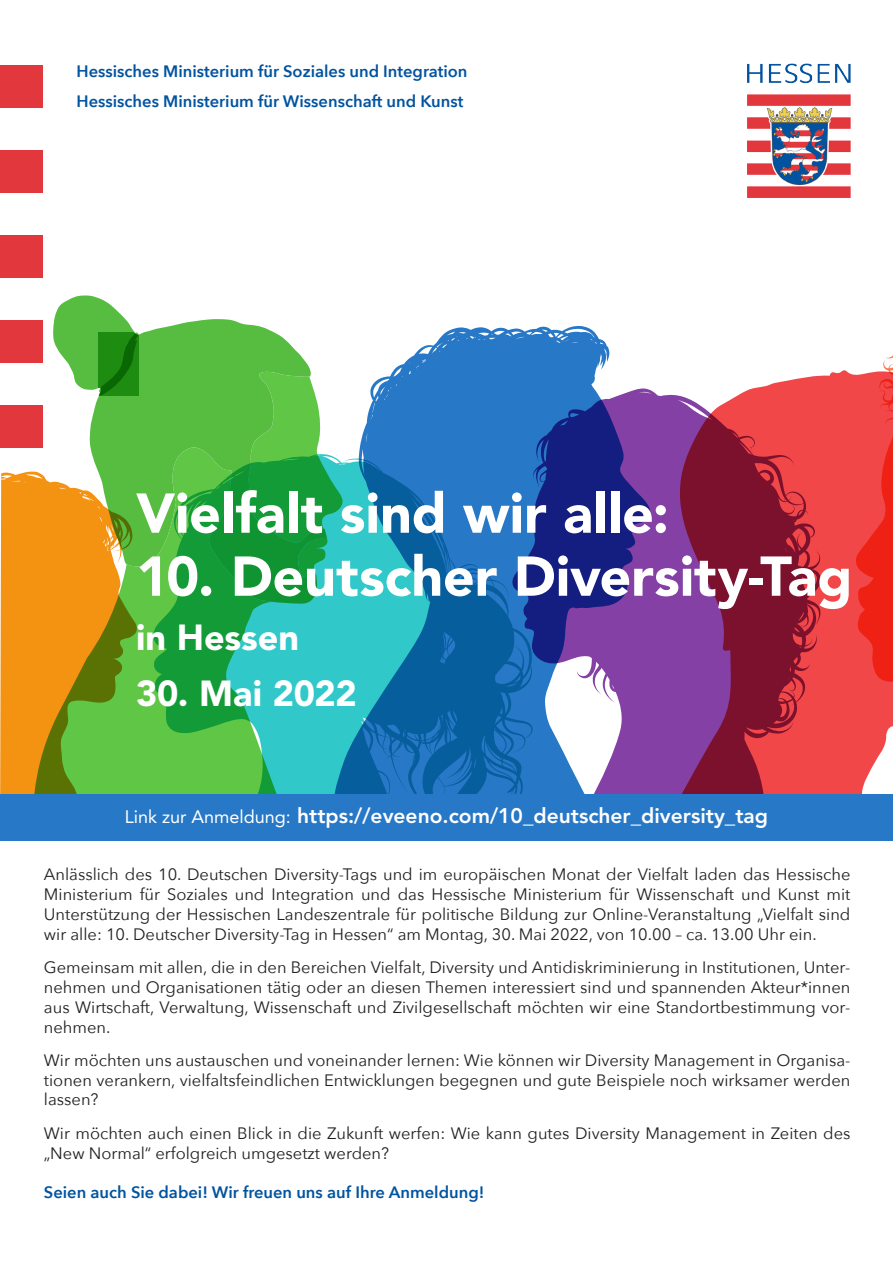
<style>
.page{position:relative;width:893px;height:1263px;background:#fff}
.page>*{position:absolute;margin:0;border:0;box-sizing:border-box;transform-origin:0 0}
.t1{font:900 55.5px "Avenir";color:#fff}
.t2{font:900 36px "Avenir";letter-spacing:-.005em;color:#fff}
.t3{font:800 21px "Avenir";color:#fff}
.t4{font:16.5px/19.8px "Avenir Next";color:#231f20;text-align:justify}
.t5{font:600 16.5px/30px "Avenir Next";color:#0153a0}
.s1{font-weight:400;font-size:18px}
</style>
<div class="page">
<svg style="left:53px;top:295px;width:268px;height:309px;fill:#57bd40"></svg>
<svg style="left:99px;top:332px;width:39px;height:64px;background:#19840e"></svg>
<svg style="left:359px;top:326px;width:267px;height:468px"></svg>
<svg style="left:626px;top:370px;width:230px;height:424px;background:#a93c66"></svg>
<svg style="left:138px;top:454px;width:395px;height:340px;background:#27998b"></svg>
<svg style="left:0;top:472px;width:137px;height:322px;background:#bd9e24"></svg>
<svg style="left:856px;top:355px;width:37px;height:439px;background:#f14f4b"></svg>
<img style="left:747px;top:64px;width:104px;height:133px">
<div style="left:0;top:65px;width:43px;height:42px;background:#e1373d"></div>
<div style="left:0;top:150px;width:43px;height:42px;background:#e1373d"></div>
<div style="left:0;top:235px;width:43px;height:42px;background:#e1373d"></div>
<div style="left:0;top:320px;width:43px;height:42px;background:#e1373d"></div>
<div style="left:0;top:405px;width:43px;height:43px;background:#e1373d"></div>
<div style="left:0;top:794px;width:893px;height:47px;background:#2778c7"></div>
<p class="t5" style="left:77px;top:56px;width:392px">Hessisches Ministerium für Soziales und Integration<br>Hessisches Ministerium für Wissenschaft und Kunst</p>
<h1 class="t1" style="left:136px;top:480px;width:534px">Vielfalt sind wir alle:</h1>
<h1 class="t1" style="left:136px;top:543px;width:718px">10. Deutscher Diversity-Tag</h1>
<h2 class="t2" style="left:136px;top:616px;width:165px">in Hessen</h2>
<h2 class="t2" style="left:136px;top:671px;width:222px">30. Mai 2022</h2>
<p class="t3" style="left:125px;top:803px;width:645px"><span class="s1">Link zur Anmeldung:</span> https://eveeno.com/10_deutscher_diversity_tag</p>
<p class="t4" style="left:44px;top:864px;width:808px">Anlässlich des 10. Deutschen Diversity-Tags und im europäischen Monat der Vielfalt laden das Hessische Ministerium für Soziales und Integration und das Hessische Ministerium für Wissenschaft und Kunst mit Unterstützung der Hessischen Landeszentrale für politische Bildung zur Online-Veranstaltung „Vielfalt sind wir alle: 10. Deutscher Diversity-Tag in Hessen“ am Montag, 30. Mai 2022, von 10.00 – ca. 13.00 Uhr ein.</p>
<p class="t4" style="left:44px;top:957px;width:808px">Gemeinsam mit allen, die in den Bereichen Vielfalt, Diversity und Antidiskriminierung in Institutionen, Unter&shy;nehmen und Organisationen tätig oder an diesen Themen interessiert sind und spannenden Akteur*innen aus Wirtschaft, Verwaltung, Wissenschaft und Zivilgesellschaft möchten wir eine Standortbestimmung vor&shy;nehmen.</p>
<p class="t4" style="left:44px;top:1049px;width:808px">Wir möchten uns austauschen und voneinander lernen: Wie können wir Diversity Management in Organisa&shy;tionen verankern, vielfaltsfeindlichen Entwicklungen begegnen und gute Beispiele noch wirksamer werden lassen?</p>
<p class="t4" style="left:44px;top:1122px;width:808px">Wir möchten auch einen Blick in die Zukunft werfen: Wie kann gutes Diversity Management in Zeiten des „New Normal“ erfolgreich umgesetzt werden?</p>
<p class="t5" style="left:44px;top:1177px;width:442px">Seien auch Sie dabei! Wir freuen uns auf Ihre Anmeldung!</p>
</div>
